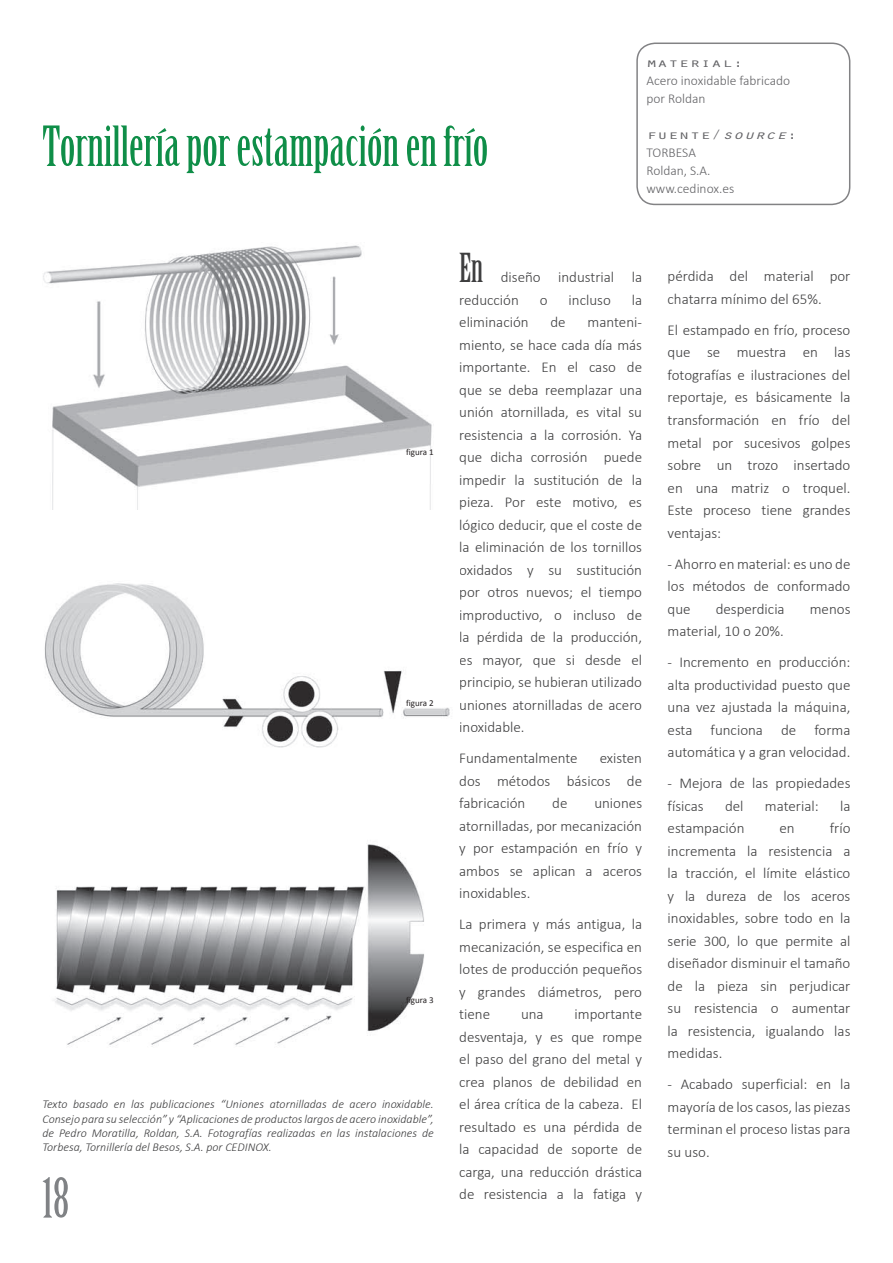
<style>
.page{position:relative;width:893px;height:1263px;background:#fff}
.page>*{position:absolute;margin:0;border:0;box-sizing:border-box;transform-origin:0 0}
.t1{font:54px "Birch Std";color:#0f8e48}
.t2{font:54px "Birch Std";color:#808285}
.t3{font:39px "Birch Std";color:#3e3e3f}
.t4{font:300 15px/22.5px "Calibri";color:#3e3e3f;text-align:justify}
.t5{font:300 13.5px/18px "Calibri";color:#636366}
.t6{font:12.6px "Orator Std";color:#636366;scale:1.43 1}
.t7{font:italic 300 12px/14.4px "Calibri";color:#3e3e3f;text-align:justify}
.t8{font:9px "Calibri";color:#231f20}
.s1{font-style:italic}
</style>
<div class="page">
<div style="left:636px;top:43px;width:214px;height:162px;border:2px solid #636366;border-radius:18px"></div>
<img style="left:43px;top:245px;width:389px;height:264px">
<img style="left:44px;top:583px;width:406px;height:165px">
<img style="left:55px;top:844px;width:369px;height:203px">
<h1 class="t1" style="left:43px;top:116px;width:447px">Tornillería por estampación en frío</h1>
<p class="t6" style="left:646px;top:54px;width:69px">material:</p>
<p class="t5" style="left:646px;top:71px;width:145px">Acero inoxidable fabricado por Roldan</p>
<p class="t6" style="left:646px;top:126px;width:107px">fuente/<span class="s1">source</span>:</p>
<p class="t5" style="left:646px;top:143px;width:89px">TORBESA<br>Roldan, S.A. www.cedinox.es</p>
<p class="t8" style="left:406px;top:446px;width:29px">figura 1</p>
<p class="t8" style="left:406px;top:698px;width:29px">figura 2</p>
<p class="t8" style="left:406px;top:994px;width:29px">figura 3</p>
<p class="t7" style="left:43px;top:1097px;width:393px">Texto basado en las publicaciones “Uniones atornilladas de acero inoxidable.<br>Consejo para su selección” y “Aplicaciones de productos largos de acero inoxidable”, de Pedro Moratilla, Roldan, S.A. Fotografías realizadas en las instalaciones de Torbesa, Tornillería del Besos, S.A. por CEDINOX.</p>
<h1 class="t2" style="left:43px;top:1167px;width:28px">18</h1>
<h2 class="t3" style="left:459px;top:246px;width:26px">En</h2>
<p class="t4" style="left:459px;top:266px;width:184px;text-indent:42px">diseño industrial la reducción</p>
<p class="t4" style="left:540px;top:288px;width:9px">o</p>
<p class="t4" style="left:569px;top:288px;width:44px">incluso</p>
<p class="t4" style="left:632px;top:288px;width:12px">la</p>
<p class="t4" style="left:459px;top:311px;width:71px">eliminación</p>
<p class="t4" style="left:550px;top:311px;width:17px">de</p>
<p class="t4" style="left:459px;top:311px;width:184px;text-indent:128px">manteni&shy;miento, se hace cada día más importante. En el caso de que se deba reemplazar una unión atornillada, es vital su resistencia a la corrosión. Ya que dicha corrosión puede impedir la sustitución de la pieza. Por este motivo, es lógico deducir, que el coste de la eliminación de los tornillos oxidados y su sustitución por otros nuevos; el tiempo improductivo, o incluso de la pérdida de la producción, es mayor, que si desde el principio, se hubieran utilizado uniones atornilladas de acero inoxidable.</p>
<p class="t4" style="left:459px;top:747px;width:120px">Fundamentalmente</p>
<p class="t4" style="left:459px;top:747px;width:184px;text-indent:140px">existen dos métodos básicos de fabricación</p>
<p class="t4" style="left:552px;top:792px;width:17px">de</p>
<p class="t4" style="left:459px;top:792px;width:184px;text-indent:135px">uniones atornilladas, por mecanización y por estampación en frío y ambos se aplican a aceros inoxidables.</p>
<p class="t4" style="left:459px;top:913px;width:184px">La primera y más antigua, la mecanización, se especifica en lotes de producción pequeños y grandes diámetros, pero tiene</p>
<p class="t4" style="left:459px;top:1003px;width:184px;text-indent:115px">importante desventaja, y es que rompe el paso del grano del metal y crea planos de debilidad en el área crítica de la cabeza. El resultado es una pérdida de la capacidad de soporte de carga, una reducción drástica de resistencia a la fatiga y</p>
<p class="t4" style="left:521px;top:1003px;width:24px">una</p>
<p class="t4" style="left:668px;top:265px;width:184px">pérdida del material por chatarra mínimo del 65%.</p>
<p class="t4" style="left:668px;top:319px;width:184px">El estampado en frío, proceso que se muestra en las fotografías e ilustraciones del reportaje, es básicamente la transformación en frío del metal por sucesivos golpes sobre un trozo insertado en una matriz o troquel.<br>Este proceso tiene grandes ventajas:</p>
<p class="t4" style="left:668px;top:552px;width:184px">- Ahorro en material: es uno de los métodos de conformado que</p>
<p class="t4" style="left:716px;top:597px;width:71px">desperdicia</p>
<p class="t4" style="left:810px;top:597px;width:42px">menos</p>
<p class="t4" style="left:668px;top:620px;width:118px">material, 10 o 20%.</p>
<p class="t4" style="left:668px;top:651px;width:184px">- Incremento en producción: alta productividad puesto que una vez ajustada la máquina, esta funciona de forma automática y a gran velocidad.</p>
<p class="t4" style="left:668px;top:772px;width:184px">- Mejora de las propiedades físicas</p>
<p class="t4" style="left:725px;top:794px;width:20px">del</p>
<p class="t4" style="left:765px;top:794px;width:55px">material:</p>
<p class="t4" style="left:840px;top:794px;width:12px">la</p>
<p class="t4" style="left:668px;top:817px;width:78px">estampación</p>
<p class="t4" style="left:779px;top:817px;width:17px">en</p>
<p class="t4" style="left:668px;top:817px;width:184px;text-indent:162px">frío incrementa la resistencia a la tracción, el límite elástico y la dureza de los aceros inoxidables, sobre todo en la serie 300, lo que permite al diseñador disminuir el tamaño de la pieza sin perjudicar su resistencia o aumentar la resistencia, igualando las medidas.</p>
<p class="t4" style="left:668px;top:1073px;width:184px">- Acabado superficial: en la mayoría de los casos, las piezas terminan el proceso listas para su uso.</p>
</div>
